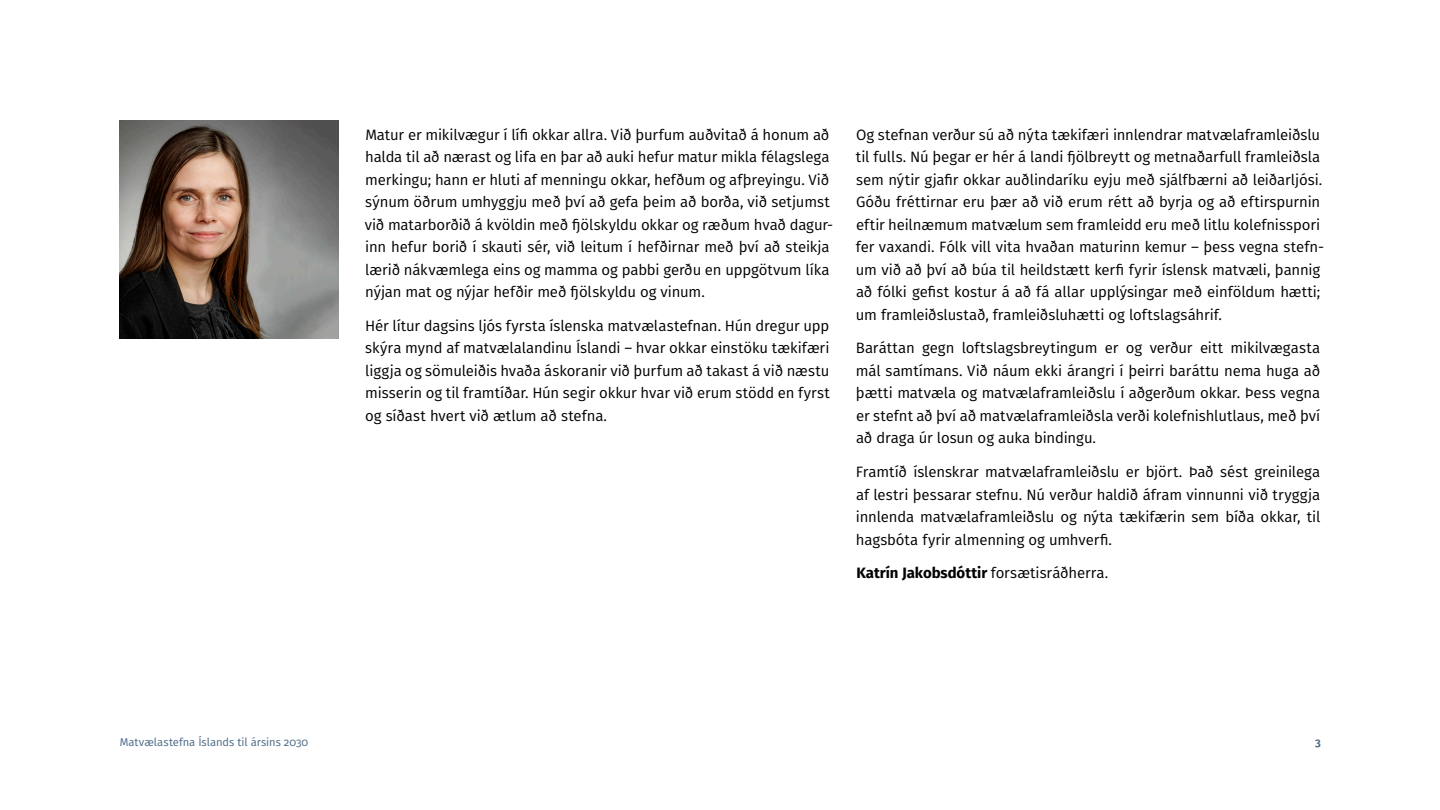
<style>
.page{position:relative;width:1440px;height:810px;background:#fff}
.page>*{position:absolute;margin:0;border:0;box-sizing:border-box;transform-origin:0 0}
.Meginmál{font:15px/22.5px "Fira GO";letter-spacing:-.005em;color:#000;text-align:justify}
.Meginmál-2{font:700 15px "Fira GO";color:#000}
.t1{font:11.25px "Fira GO";color:#486785}
.t2{font:600 11.25px "Fira GO";color:#486785}
.s1{font-weight:400}
</style>
<div class="page">
<img style="left:120px;top:120px;width:218px;height:218px">
<p class="Meginmál" style="left:365px;top:123px;width:470px;text-align:left">Matur er mikilvægur í lífi okkar allra. Við þurfum auðvitað á honum að halda til að nærast og lifa en þar að auki hefur matur mikla félagslega merkingu; hann er hluti af menningu okkar, hefðum og afþreyingu. Við sýnum öðrum umhyggju með því að gefa þeim að borða, við setjumst við matarborðið á kvöldin með fjölskyldu okkar og ræðum hvað dagur&shy;inn hefur borið í skauti sér, við leitum í hefðirnar með því að steikja lærið nákvæmlega eins og mamma og pabbi gerðu en uppgötvum líka nýjan mat og nýjar hefðir með fjölskyldu og vinum.</p>
<p class="Meginmál" style="left:365px;top:314px;width:466px">Hér lítur dagsins ljós fyrsta íslenska matvælastefnan. Hún dregur upp skýra mynd af matvælalandinu Íslandi – hvar okkar einstöku tækifæri liggja og sömuleiðis hvaða áskoranir við þurfum að takast á við næstu misserin og til framtíðar. Hún segir okkur hvar við erum stödd en fyrst og síðast hvert við ætlum að stefna.</p>
<p class="Meginmál" style="left:856px;top:123px;width:470px;text-align:left">Og stefnan verður sú að nýta tækifæri innlendrar matvælaframleiðslu til fulls. Nú þegar er hér á landi fjölbreytt og metnaðarfull framleiðsla sem nýtir gjafir okkar auðlindaríku eyju með sjálfbærni að leiðarljósi.<br>Góðu fréttirnar eru þær að við erum rétt að byrja og að eftirspurnin eftir heilnæmum matvælum sem framleidd eru með litlu kolefnisspori fer vaxandi. Fólk vill vita hvaðan maturinn kemur – þess vegna stefn&shy;um við að því að búa til heildstætt kerfi fyrir íslensk matvæli, þannig að fólki gefist kostur á að fá allar upplýsingar með einföldum hætti; um framleiðslustað, framleiðsluhætti og loftslagsáhrif.</p>
<p class="Meginmál" style="left:856px;top:337px;width:466px">Baráttan gegn loftslagsbreytingum er og verður eitt mikilvægasta mál samtímans. Við náum ekki árangri í þeirri baráttu nema huga að þætti matvæla og matvælaframleiðslu í aðgerðum okkar. Þess vegna er stefnt að því að matvælaframleiðsla verði kolefnishlutlaus, með því að draga úr losun og auka bindingu.</p>
<p class="Meginmál" style="left:856px;top:461px;width:466px">Framtíð íslenskrar matvælaframleiðslu er björt. Það sést greinilega af lestri þessarar stefnu. Nú verður haldið áfram vinnunni við tryggja innlenda matvælaframleiðslu og nýta tækifærin sem bíða okkar, til hagsbóta fyrir almenning og umhverfi.</p>
<p class="Meginmál-2" style="left:856px;top:564px;width:254px">Katrín Jakobsdóttir <span class="s1">forsætisráðherra.</span></p>
<p class="t1" style="left:120px;top:735px;width:190px">Matvælastefna Íslands til ársins 2030</p>
<p class="t2" style="left:1315px;top:735px;width:7px">3</p>
</div>
